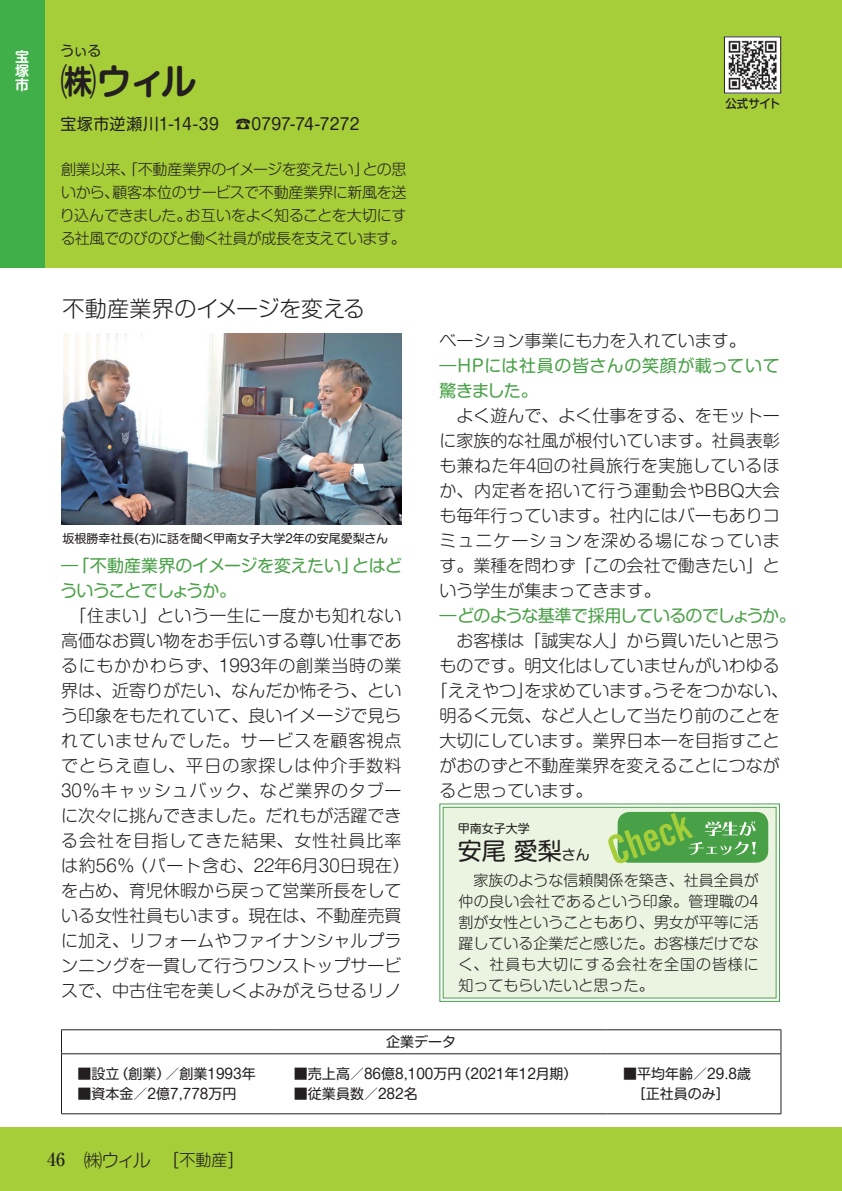
<style>
.page{position:relative;width:842px;height:1191px;background:#fff}
.page>*{position:absolute;margin:0;border:0;box-sizing:border-box;transform-origin:0 0}
.t1{font:700 36px "Shin M Go Pro De";color:#231f20}
.t2{font:24px "Shin M Go Pro";color:#231f20}
.t3{font:300 22px "Shin M Go Pro";letter-spacing:.01em;color:#231f20}
.t4{font:300 18px "Shin M Go Pro";color:#231f20}
.t5{font:500 18px "Ryumin Pro";color:#231f20}
.t6{font:300 17px/25px "Shin M Go Pro";color:#231f20}
.t7{font:17px/25px "Shin M Go Pro";letter-spacing:-.03em;color:#49a147}
.t8{font:17px/25px "Shin M Go Pro";letter-spacing:.025em;color:#49a147}
.t9{font:17px "Shin M Go Pro";letter-spacing:-.05em;color:#49a147}
.t10{font:16px "Shin M Go Pro";letter-spacing:.01em;color:#231f20}
.t11{font:300 15px/21px "Shin M Go Pro";color:#231f20;text-align:justify}
.t12{font:14px/20px "Shin M Go Pro";color:#231f20}
.t13{font:700 14px/14px "Shin M Go Pro De";color:#fff;text-align:justify}
.t14{font:12px "Shin M Go Pro";color:#231f20}
.t15{font:500 12px "Shin M Go Pro";letter-spacing:-.005em;color:#231f20;scale:.95 1}
.s1{font-size:14px}
.s2{font-size:16px}
</style>
<div class="page">
<div style="left:0;top:1127px;width:841px;height:64px;background:#a6ce39"></div>
<hr style="left:841px;top:1127px;width:1px;height:64px;background:#a6ce39">
<div style="left:0;top:0;width:841px;height:267px;background:#a6ce39"></div>
<hr style="left:841px;top:0;width:1px;height:267px;background:#a6ce39">
<div style="left:0;top:0;width:44px;height:267px;background:#40ae49"></div>
<img style="left:726px;top:39px;width:52px;height:52px">
<svg style="left:439px;top:803px;width:340px;height:199px"></svg>
<div style="left:442px;top:806px;width:334px;height:192px;background:#eaf4e0"></div>
<div style="left:617px;top:812px;width:151px;height:50px;background:#49a147;border-radius:12px"></div>
<svg style="left:607px;top:813px;width:148px;height:50px"></svg>
<hr style="left:61px;top:1029px;width:217px;height:1px;background:#231f20">
<svg style="left:61px;top:1030px;width:1px;height:23px"></svg>
<hr style="left:278px;top:1029px;width:329px;height:1px;background:#231f20">
<hr style="left:607px;top:1029px;width:174px;height:1px;background:#231f20">
<svg style="left:780px;top:1030px;width:1px;height:23px"></svg>
<hr style="left:61px;top:1053px;width:217px;height:1px;background:#231f20">
<hr style="left:61px;top:1054px;width:1px;height:59px;background:#231f20">
<hr style="left:278px;top:1053px;width:329px;height:1px;background:#231f20">
<hr style="left:607px;top:1053px;width:174px;height:1px;background:#231f20">
<hr style="left:780px;top:1054px;width:1px;height:59px;background:#231f20">
<hr style="left:61px;top:1113px;width:217px;height:1px;background:#231f20">
<hr style="left:278px;top:1113px;width:329px;height:1px;background:#231f20">
<hr style="left:607px;top:1113px;width:174px;height:1px;background:#231f20">
<img style="left:61px;top:333px;width:340px;height:191px">
<p class="t13" style="left:15px;top:48px;width:15px">宝塚市</p>
<p class="t12" style="left:60px;top:39px;width:43px">うぃる</p>
<h1 class="t1" style="left:60px;top:52px;width:138px">㈱ウィル</h1>
<p class="t10" style="left:60px;top:111px;width:300px">宝塚市逆瀬川1-14-39　☎0797-74-7272</p>
<p class="t11" style="left:60px;top:156px;width:348px;line-height:23px">創業以来、「不動産業界のイメージを変えたい」との思いから、顧客本位のサービスで不動産業界に新風を送り込んできました。お互いをよく知ることを大切にする社風でのびのびと働く社員が成長を支えています。</p>
<p class="t15" style="left:725px;top:94px;width:59px">公式サイト</p>
<p class="t3" style="left:62px;top:291px;width:304px">不動産業界のイメージを変える</p>
<p class="t14" style="left:62px;top:529px;width:327px">坂根勝幸社長(右)に話を聞く甲南女子大学２年の安尾愛梨さん</p>
<p class="t7" style="left:61px;top:551px;width:343px">―「不動産業界のイメージを変えたい」とはどういうことでしょうか。</p>
<p class="t6" style="left:61px;top:601px;width:350px">　「住まい」という一生に一度かも知れない高価なお買い物をお手伝いする尊い仕事であるにもかかわらず、1993年の創業当時の業界は、近寄りがたい、なんだか怖そう、という印象をもたれていて、良いイメージで見られていませんでした。サービスを顧客視点でとらえ直し、平日の家探しは仲介手数料<br>30％キャッシュバック、など業界のタブーに次々に挑んできました。だれもが活躍できる会社を目指してきた結果、女性社員比率は約56％（パート含む、22年6月30日現在）を占め、育児休暇から戻って営業所長をしている女性社員もいます。現在は、不動産売買に加え、リフォームやファイナンシャルプランニングを一貫して行うワンストップサービスで、中古住宅を美しくよみがえらせるリノ</p>
<p class="t6" style="left:439px;top:326px;width:308px">ベーション事業にも力を入れています。</p>
<p class="t8" style="left:439px;top:351px;width:341px">―ＨＰには社員の皆さんの笑顔が載っていて驚きました。</p>
<p class="t6" style="left:439px;top:401px;width:342px;text-align:justify">　よく遊んで、よく仕事をする、をモットーに家族的な社風が根付いています。社員表彰も兼ねた年4回の社員旅行を実施しているほか、内定者を招いて行う運動会やBBQ大会も毎年行っています。社内にはバーもありコミュニケーションを深める場になっています。業種を問わず「この会社で働きたい」という学生が集まってきます。</p>
<p class="t9" style="left:439px;top:602px;width:357px">―どのような基準で採用しているのでしょうか。</p>
<p class="t6" style="left:439px;top:626px;width:342px">　お客様は「誠実な人」から買いたいと思う</p>
<p class="t6" style="left:439px;top:651px;width:342px">ものです。明文化はしていませんがいわゆる</p>
<p class="t6" style="left:431px;top:676px;width:359px">「ええやつ」を求めています。うそをつかない、</p>
<p class="t6" style="left:439px;top:701px;width:342px">明るく元気、など人として当たり前のことを</p>
<p class="t6" style="left:439px;top:726px;width:342px">大切にしています。業界日本一を目指すこと</p>
<p class="t6" style="left:439px;top:751px;width:342px">がおのずと不動産業界を変えることにつなが</p>
<p class="t6" style="left:439px;top:776px;width:155px">ると思っています。</p>
<p class="t14" style="left:457px;top:819px;width:73px">甲南女子大学</p>
<h2 class="t2" style="left:457px;top:831px;width:133px">安尾 愛梨<span class="s1">さん</span></h2>
<p class="t11" style="left:458px;top:868px;width:302px">　家族のような信頼関係を築き、社員全員が仲の良い会社であるという印象。管理職の4割が女性ということもあり、男女が平等に活躍している企業だと感じた。お客様だけでなく、社員も大切にする会社を全国の皆様に知ってもらいたいと思った。</p>
<p class="t12" style="left:77px;top:1062px;width:180px">■設立（創業）／創業1993年</p>
<p class="t12" style="left:77px;top:1082px;width:160px">■資本金／2億7,778万円</p>
<p class="t5" style="left:47px;top:1145px;width:19px">46</p>
<p class="t4" style="left:84px;top:1145px;width:163px">㈱ウィル　［<span class="s2">不動産</span>］</p>
<p class="t12" style="left:386px;top:1030px;width:71px">企業データ</p>
<p class="t12" style="left:294px;top:1062px;width:285px">■売上高／86億8,100万円（2021年12月期）</p>
<p class="t12" style="left:294px;top:1082px;width:125px">■従業員数／282名</p>
<p class="t12" style="left:623px;top:1062px;width:129px">■平均年齢／29.8歳　［正社員のみ］</p>
</div>
